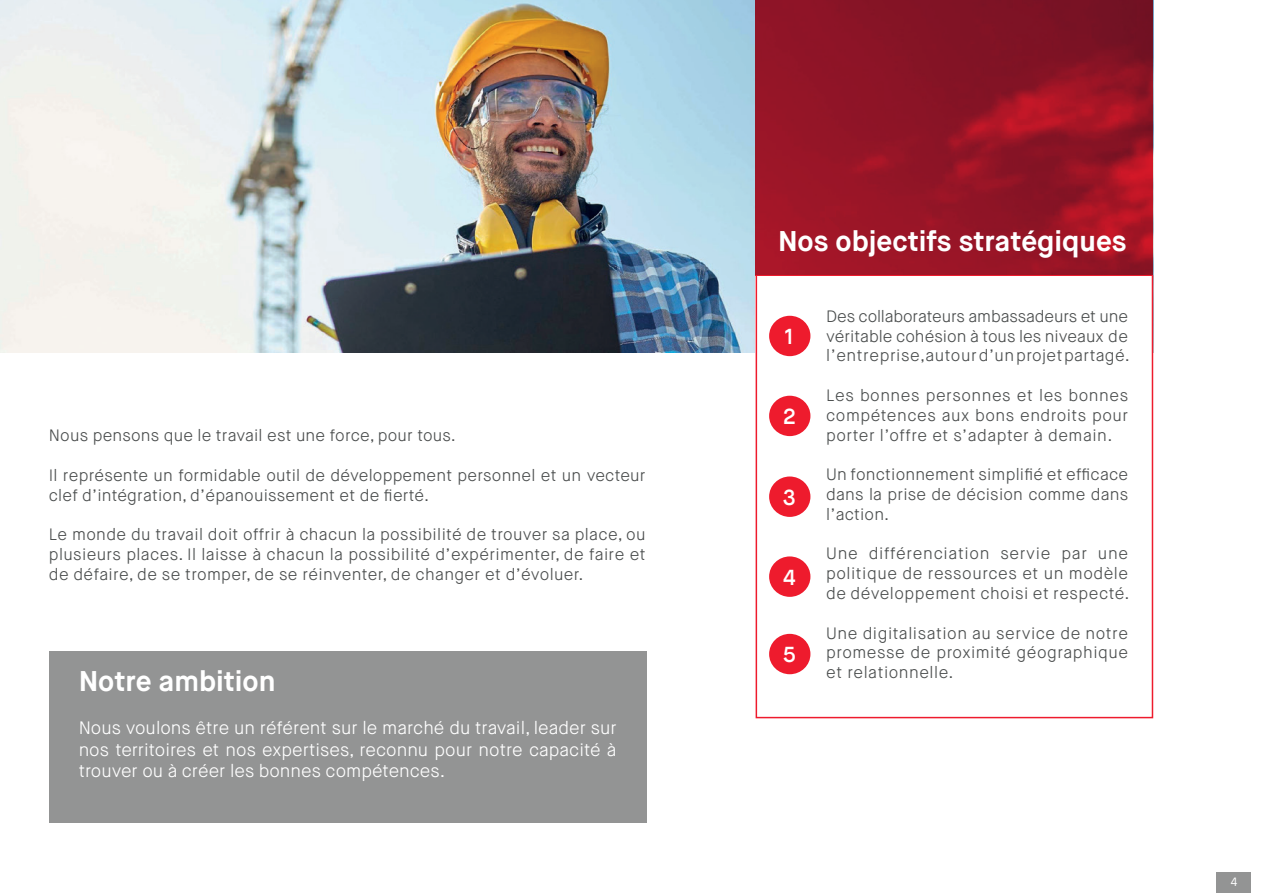
<style>
.page{position:relative;width:1263px;height:893px;background:#fff}
.page>*{position:absolute;margin:0;border:0;box-sizing:border-box;transform-origin:0 0}
.t1{font:700 28.5px "Maison Neue";color:#fff}
.t2{font:600 21.75px "Maison Neue";color:#fff}
.t3{font:300 18px/21.6px "Maison Neue";color:#fff;text-align:justify}
.t4{font:300 16.5px/19.8px "Maison Neue";letter-spacing:.01em;color:#4b4e4e;text-align:justify}
.t5{font:12px "Maison Neue";color:#fff}
</style>
<div class="page">
<div style="left:1217px;top:872px;width:34px;height:21px;background:#939494"></div>
<img style="left:0;top:0;width:756px;height:353px">
<div style="left:49px;top:651px;width:597px;height:172px;background:#939494"></div>
<svg style="left:756px;top:0;width:397px;height:275px;background:#931425"></svg>
<div style="left:769px;top:316px;width:41px;height:40px;background:#ee1b2d;border-radius:50%"></div>
<div style="left:769px;top:396px;width:41px;height:40px;background:#ee1b2d;border-radius:50%"></div>
<div style="left:769px;top:476px;width:41px;height:41px;background:#ee1b2d;border-radius:50%"></div>
<div style="left:769px;top:556px;width:41px;height:41px;background:#ee1b2d;border-radius:50%"></div>
<div style="left:769px;top:634px;width:41px;height:40px;background:#ee1b2d;border-radius:50%"></div>
<div style="left:756px;top:275px;width:397px;height:443px;border:2px solid #ee1b2d"></div>
<p class="t4" style="left:49px;top:426px;width:409px">Nous pensons que le travail est une force, pour tous.</p>
<p class="t4" style="left:49px;top:466px;width:598px">Il représente un formidable outil de développement personnel et un vecteur clef d’intégration, d’épanouissement et de fierté.</p>
<p class="t4" style="left:49px;top:525px;width:598px">Le monde du travail doit offrir à chacun la possibilité de trouver sa place, ou plusieurs places. Il laisse à chacun la possibilité d’expérimenter, de faire et de défaire, de se tromper, de se réinventer, de changer et d’évoluer.</p>
<p class="t1" style="left:79px;top:663px;width:198px">Notre ambition</p>
<p class="t3" style="left:79px;top:717px;width:539px">Nous voulons être un référent sur le marché du travail, leader sur nos territoires et nos expertises, reconnu pour notre capacité à trouver ou à créer les bonnes compétences.</p>
<p class="t1" style="left:778px;top:223px;width:350px">Nos objectifs stratégiques</p>
<p class="t2" style="left:784px;top:323px;width:12px">1</p>
<p class="t2" style="left:783px;top:403px;width:14px">2</p>
<p class="t2" style="left:783px;top:484px;width:14px">3</p>
<p class="t2" style="left:783px;top:564px;width:14px">4</p>
<p class="t2" style="left:783px;top:641px;width:14px">5</p>
<p class="t4" style="left:826px;top:306px;width:305px">Des collaborateurs ambassadeurs et une véritable cohésion à tous les niveaux de l’entreprise, autour d’un projet partagé.</p>
<p class="t4" style="left:826px;top:385px;width:303px">Les bonnes personnes et les bonnes compétences aux bons endroits pour porter l’offre et s’adapter à demain.</p>
<p class="t4" style="left:826px;top:465px;width:303px">Un fonctionnement simplifié et efficace dans la prise de décision comme dans l’action.</p>
<p class="t4" style="left:826px;top:544px;width:305px">Une différenciation servie par une politique de ressources et un modèle de développement choisi et respecté.</p>
<p class="t4" style="left:826px;top:623px;width:303px">Une digitalisation au service de notre promesse de proximité géographique et relationnelle.</p>
<p class="t5" style="left:1230px;top:874px;width:9px">4</p>
</div>
